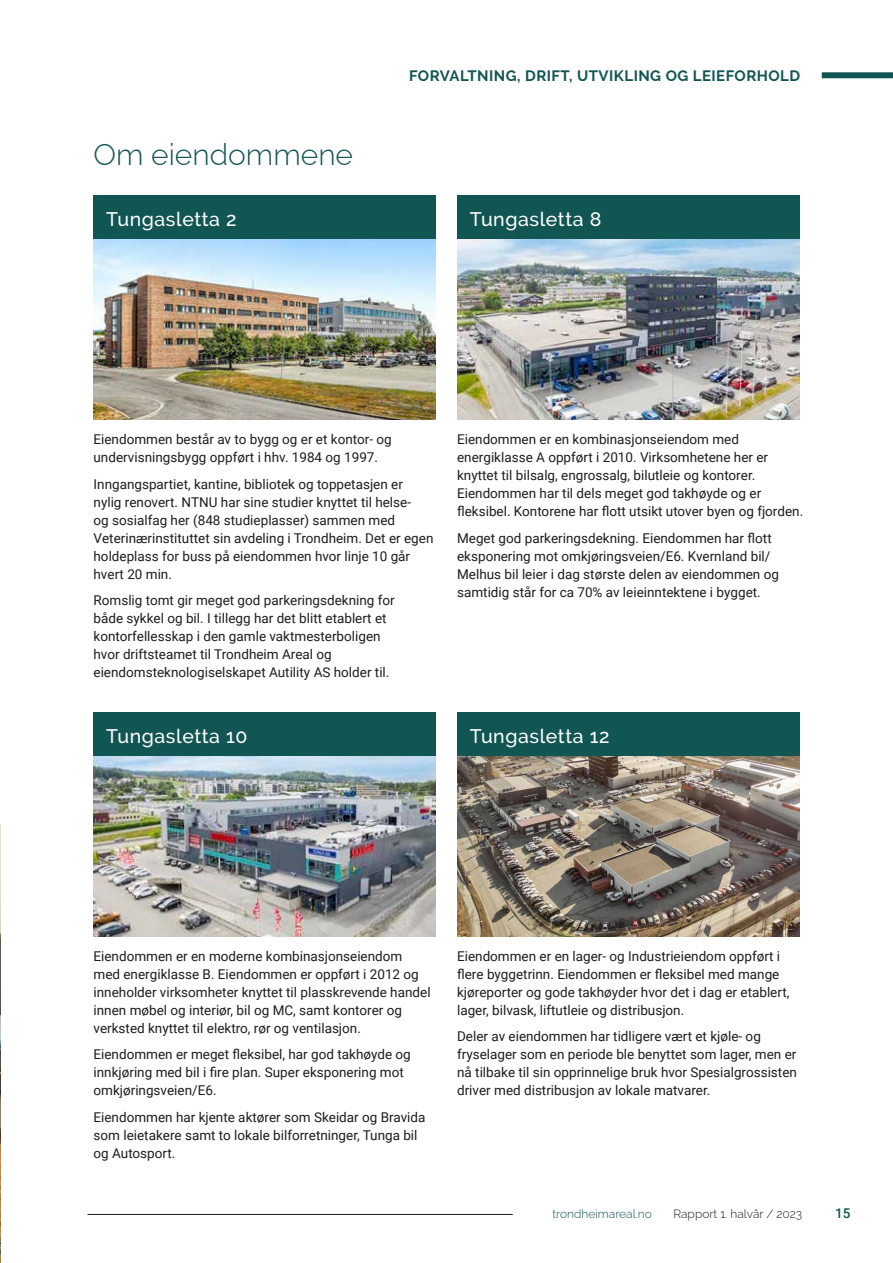
<style>
.page{position:relative;width:893px;height:1263px;background:#fff}
.page>*{position:absolute;margin:0;border:0;box-sizing:border-box;transform-origin:0 0}
.t1{font:100 30px "Raleway";color:#125654}
.t2{font:500 19.5px "Raleway";letter-spacing:.03em;color:#fff}
.t3{font:700 15px "Raleway";letter-spacing:.03em;color:#125654}
.t4{font:13.5px/18px "Roboto";color:#1d1d1b}
.t5{font:500 13.5px "Roboto";color:#125654}
.t6{font:100 12px "Raleway";color:#1d1d1b}
.t7{font:100 12px "Raleway";color:#125654}
</style>
<div class="page">
<img style="left:0;top:825px;width:1px;height:438px">
<img style="left:94px;top:239px;width:342px;height:181px">
<img style="left:94px;top:756px;width:342px;height:180px">
<img style="left:457px;top:239px;width:342px;height:181px">
<img style="left:457px;top:756px;width:342px;height:180px">
<div style="left:94px;top:195px;width:342px;height:44px;background:#125654"></div>
<div style="left:94px;top:712px;width:342px;height:44px;background:#125654"></div>
<div style="left:457px;top:195px;width:342px;height:44px;background:#125654"></div>
<div style="left:457px;top:712px;width:342px;height:44px;background:#125654"></div>
<div style="left:822px;top:72px;width:71px;height:6px;background:#125654"></div>
<hr style="left:88px;top:1214px;width:425px;height:1px;background:#1d1d1b">
<h1 class="t1" style="left:94px;top:131px;width:261px">Om eiendommene</h1>
<h2 class="t2" style="left:106px;top:208px;width:132px">Tungasletta 2</h2>
<p class="t3" style="left:409px;top:67px;width:392px">FORVALTNING, DRIFT, UTVIKLING OG LEIEFORHOLD</p>
<h2 class="t2" style="left:470px;top:208px;width:133px">Tungasletta 8</h2>
<p class="t4" style="left:94px;top:430px;width:300px">Eiendommen består av to bygg og er et kontor- og undervisningsbygg oppført i hhv. 1984 og 1997.</p>
<p class="t4" style="left:94px;top:475px;width:341px">Inngangspartiet, kantine, bibliotek og toppetasjen er nylig renovert. NTNU har sine studier knyttet til helse-<br>og sosialfag her (848 studieplasser) sammen med Veterinærinstituttet sin avdeling i Trondheim. Det er egen holdeplass for buss på eiendommen hvor linje 10 går hvert 20 min.</p>
<p class="t4" style="left:94px;top:591px;width:303px">Romslig tomt gir meget god parkeringsdekning for både sykkel og bil. I tillegg har det blitt etablert et kontorfellesskap i den gamle vaktmesterboligen hvor driftsteamet til Trondheim Areal og eiendomsteknologiselskapet Autility AS holder til.</p>
<h2 class="t2" style="left:106px;top:725px;width:143px">Tungasletta 10</h2>
<p class="t4" style="left:457px;top:430px;width:348px">Eiendommen er en kombinasjonseiendom med energiklasse A oppført i 2010. Virksomhetene her er knyttet til bilsalg, engrossalg, bilutleie og kontorer.<br>Eiendommen har til dels meget god takhøyde og er fleksibel. Kontorene har flott utsikt utover byen og fjorden.</p>
<p class="t4" style="left:457px;top:528px;width:323px">Meget god parkeringsdekning. Eiendommen har flott eksponering mot omkjøringsveien/E6. Kvernland bil/ Melhus bil leier i dag største delen av eiendommen og samtidig står for ca 70% av leieinntektene i bygget.</p>
<h2 class="t2" style="left:470px;top:725px;width:141px">Tungasletta 12</h2>
<p class="t4" style="left:94px;top:947px;width:339px">Eiendommen er en moderne kombinasjonseiendom med energiklasse B. Eiendommen er oppført i 2012 og inneholder virksomheter knyttet til plasskrevende handel innen møbel og interiør, bil og MC, samt kontorer og verksted knyttet til elektro, rør og ventilasjon.</p>
<p class="t4" style="left:94px;top:1045px;width:319px">Eiendommen er meget fleksibel, har god takhøyde og innkjøring med bil i fire plan. Super eksponering mot omkjøringsveien/E6.</p>
<p class="t4" style="left:94px;top:1108px;width:333px">Eiendommen har kjente aktører som Skeidar og Bravida som leietakere samt to lokale bilforretninger, Tunga bil og Autosport.</p>
<p class="t4" style="left:457px;top:946px;width:334px">Eiendommen er en lager- og Industrieiendom oppført i flere byggetrinn. Eiendommen er fleksibel med mange kjøreporter og gode takhøyder hvor det i dag er etablert, lager, bilvask, liftutleie og distribusjon.</p>
<p class="t4" style="left:457px;top:1027px;width:341px">Deler av eiendommen har tidligere vært et kjøle- og fryselager som en periode ble benyttet som lager, men er nå tilbake til sin opprinnelige bruk hvor Spesialgrossisten driver med distribusjon av lokale matvarer.</p>
<p class="t7" style="left:552px;top:1204px;width:101px">trondheimareal.no</p>
<p class="t6" style="left:673px;top:1204px;width:130px">Rapport 1. halvår / 2023</p>
<p class="t5" style="left:835px;top:1204px;width:17px">15</p>
</div>
